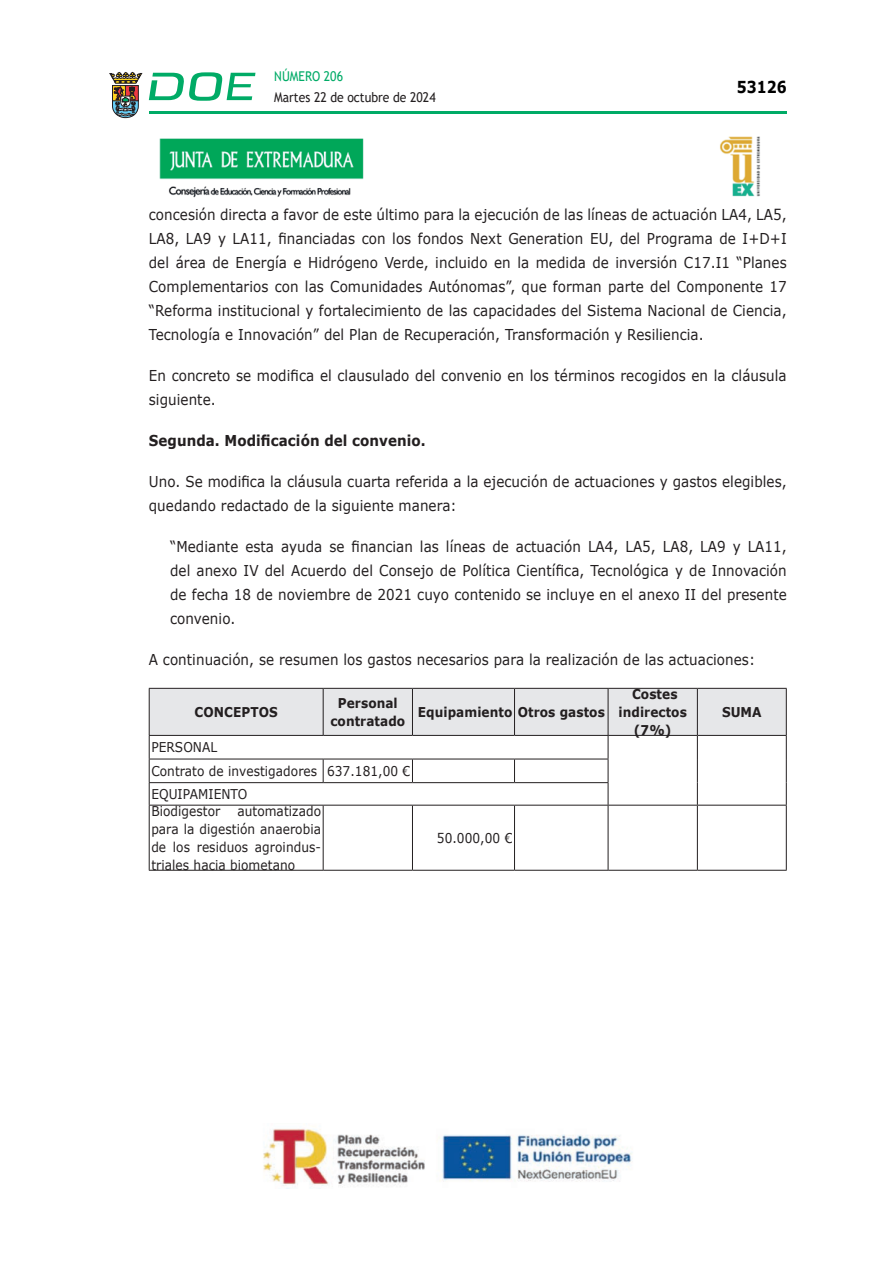
<style>
.page{position:relative;width:893px;height:1263px;background:#fff}
.page>*{position:absolute;margin:0;border:0;box-sizing:border-box;transform-origin:0 0}
.t1{font:700 16.5px "Verdana";color:#000;scale:.85 1}
.CUERPO_DE_TEXTO{font:15px/24px "Verdana";letter-spacing:.005em;color:#231f20;text-align:justify;scale:.9 1}
.CUERPO_DE_TEXTO-2{font:700 15px "Verdana";letter-spacing:.005em;color:#231f20;scale:.9 1}
.CUERPO_DE_TEXTO-3{font:13.5px/18px "Verdana";letter-spacing:.005em;color:#231f20;text-align:justify;scale:.9 1}
.TABLATITULO{font:700 13.5px/18px "Verdana";letter-spacing:.005em;color:#231f20;text-align:center;scale:.9 1}
.t2{font:13.5px "Trebuchet MS";color:#231f20;scale:.9 1}
.t3{font:13.5px "Trebuchet MS";color:#00ab67;scale:.9 1}
</style>
<div class="page">
<hr style="left:149px;top:111px;width:638px;height:3px;background:#00ab66">
<svg style="left:109px;top:72px;width:33px;height:46px"></svg>
<svg style="left:149px;top:72px;width:106px;height:29px"></svg>
<svg style="left:149px;top:689px;width:638px;height:116px"></svg>
<hr style="left:149px;top:688px;width:174px;height:1px;background:#231f20">
<hr style="left:149px;top:689px;width:1px;height:46px;background:#231f20">
<hr style="left:323px;top:688px;width:89px;height:1px;background:#231f20">
<hr style="left:323px;top:689px;width:1px;height:46px;background:#231f20">
<hr style="left:412px;top:688px;width:102px;height:1px;background:#231f20">
<hr style="left:412px;top:689px;width:1px;height:46px;background:#231f20">
<hr style="left:514px;top:688px;width:94px;height:1px;background:#231f20">
<hr style="left:514px;top:689px;width:1px;height:46px;background:#231f20">
<hr style="left:608px;top:688px;width:89px;height:1px;background:#231f20">
<hr style="left:608px;top:689px;width:1px;height:46px;background:#231f20">
<hr style="left:697px;top:688px;width:90px;height:1px;background:#231f20">
<hr style="left:697px;top:689px;width:1px;height:46px;background:#231f20">
<hr style="left:786px;top:689px;width:1px;height:46px;background:#231f20">
<hr style="left:149px;top:735px;width:174px;height:1px;background:#231f20">
<hr style="left:323px;top:735px;width:89px;height:1px;background:#231f20">
<hr style="left:412px;top:735px;width:102px;height:1px;background:#231f20">
<hr style="left:514px;top:735px;width:94px;height:1px;background:#231f20">
<hr style="left:608px;top:735px;width:89px;height:1px;background:#231f20">
<hr style="left:697px;top:735px;width:90px;height:1px;background:#231f20">
<hr style="left:149px;top:805px;width:174px;height:1px;background:#231f20">
<hr style="left:149px;top:805px;width:1px;height:65px;background:#231f20">
<hr style="left:323px;top:805px;width:89px;height:1px;background:#231f20">
<hr style="left:323px;top:805px;width:1px;height:65px;background:#231f20">
<hr style="left:323px;top:870px;width:89px;height:1px;background:#231f20">
<hr style="left:412px;top:805px;width:102px;height:1px;background:#231f20">
<hr style="left:412px;top:805px;width:1px;height:65px;background:#231f20">
<hr style="left:514px;top:805px;width:94px;height:1px;background:#231f20">
<hr style="left:514px;top:805px;width:1px;height:65px;background:#231f20">
<hr style="left:514px;top:870px;width:94px;height:1px;background:#231f20">
<hr style="left:608px;top:805px;width:89px;height:1px;background:#231f20">
<hr style="left:608px;top:805px;width:1px;height:65px;background:#231f20">
<hr style="left:697px;top:805px;width:90px;height:1px;background:#231f20">
<hr style="left:697px;top:805px;width:1px;height:65px;background:#231f20">
<hr style="left:786px;top:805px;width:1px;height:65px;background:#231f20">
<hr style="left:149px;top:870px;width:174px;height:1px;background:#231f20">
<hr style="left:412px;top:870px;width:102px;height:1px;background:#231f20">
<hr style="left:608px;top:870px;width:89px;height:1px;background:#231f20">
<hr style="left:697px;top:870px;width:90px;height:1px;background:#231f20">
<img style="left:159px;top:136px;width:602px;height:62px">
<img style="left:263px;top:1129px;width:369px;height:59px">
<p class="t3" style="left:274px;top:67px;width:78px">NÚMERO 206</p>
<p class="t2" style="left:274px;top:88px;width:181px">Martes 22 de octubre de 2024</p>
<p class="t1" style="left:737px;top:75px;width:60px">53126</p>
<p class="CUERPO_DE_TEXTO" style="left:149px;top:202px;width:710px">concesión directa a favor de este último para la ejecución de las líneas de actuación LA4, LA5, LA8, LA9 y LA11, financiadas con los fondos Next Generation EU, del Programa de I+D+I del área de Energía e Hidrógeno Verde, incluido en la medida de inversión C17.I1 “Planes Complementarios con las Comunidades Autónomas”, que forman parte del Componente 17 “Reforma institucional y fortalecimiento de las capacidades del Sistema Nacional de Ciencia, Tecnología e Innovación” del Plan de Recuperación, Transformación y Resiliencia.</p>
<p class="CUERPO_DE_TEXTO" style="left:149px;top:363px;width:710px">En concreto se modifica el clausulado del convenio en los términos recogidos en la cláusula siguiente.</p>
<p class="CUERPO_DE_TEXTO-2" style="left:149px;top:430px;width:309px">Segunda. Modificación del convenio.</p>
<p class="CUERPO_DE_TEXTO" style="left:149px;top:469px;width:710px">Uno. Se modifica la cláusula cuarta referida a la ejecución de actuaciones y gastos elegibles, quedando redactado de la siguiente manera:</p>
<p class="CUERPO_DE_TEXTO" style="left:170px;top:534px;width:687px">“Mediante esta ayuda se financian las líneas de actuación LA4, LA5, LA8, LA9 y LA11, del anexo IV del Acuerdo del Consejo de Política Científica, Tecnológica y de Innovación de fecha 18 de noviembre de 2021 cuyo contenido se incluye en el anexo II del presente convenio.</p>
<p class="CUERPO_DE_TEXTO" style="left:149px;top:647px;width:675px">A continuación, se resumen los gastos necesarios para la realización de las actuaciones:</p>
<p class="TABLATITULO" style="left:195px;top:703px;width:94px">CONCEPTOS</p>
<p class="TABLATITULO" style="left:330px;top:694px;width:85px">Personal contratado</p>
<p class="TABLATITULO" style="left:418px;top:703px;width:209px">Equipamiento Otros gastos</p>
<p class="TABLATITULO" style="left:619px;top:685px;width:77px">Costes indirectos (7%)</p>
<p class="TABLATITULO" style="left:722px;top:703px;width:46px">SUMA</p>
<p class="CUERPO_DE_TEXTO-3" style="left:151px;top:738px;width:75px">PERSONAL</p>
<p class="CUERPO_DE_TEXTO-3" style="left:151px;top:762px;width:186px">Contrato de investigadores</p>
<p class="CUERPO_DE_TEXTO-3" style="left:327px;top:762px;width:94px">637.181,00 €</p>
<p class="CUERPO_DE_TEXTO-3" style="left:151px;top:785px;width:108px">EQUIPAMIENTO</p>
<p class="CUERPO_DE_TEXTO-3" style="left:151px;top:802px;width:78px">Biodigestor</p>
<p class="CUERPO_DE_TEXTO-3" style="left:151px;top:802px;width:190px;text-indent:86px">automatizado para la digestión anaerobia de los residuos agroindus&shy;triales hacia biometano</p>
<p class="CUERPO_DE_TEXTO-3" style="left:437px;top:829px;width:85px">50.000,00 €</p>
</div>
